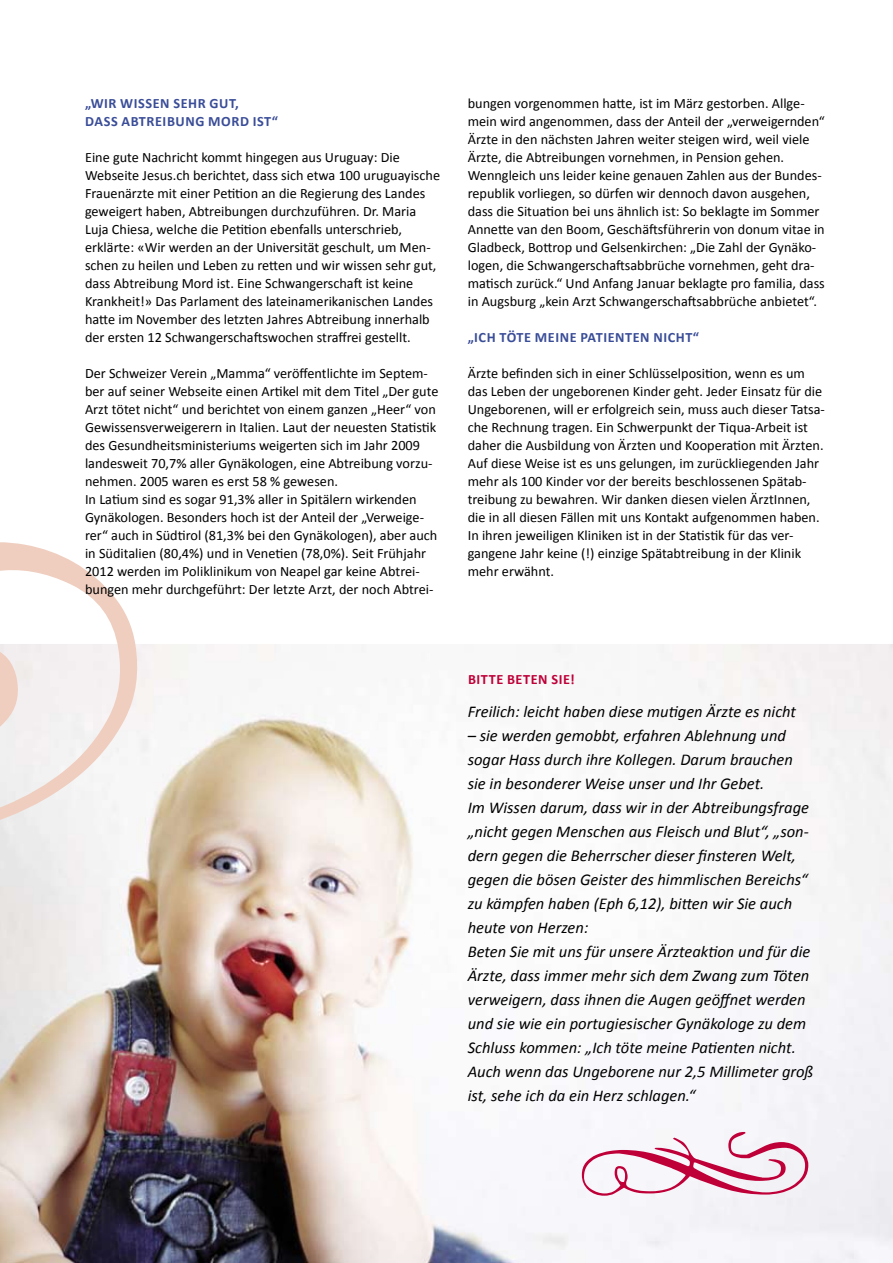
<style>
.page{position:relative;width:893px;height:1263px;background:#fff}
.page>*{position:absolute;margin:0;border:0;box-sizing:border-box;transform-origin:0 0}
.t1{font:italic 16.5px/24px "Calibri";color:#000}
.t2{font:14.25px/18px "Calibri";color:#000}
.t3{font:700 14.25px/18px "Calibri";letter-spacing:.04em;color:#3a4d98}
.t4{font:700 14.25px "Calibri";letter-spacing:.04em;color:#bf0038}
</style>
<div class="page">
<img style="left:0;top:645px;width:893px;height:618px">
<svg style="left:0;top:542px;width:140px;height:444px;fill:#f3f0f0"></svg>
<svg style="left:582px;top:1132px;width:226px;height:64px"></svg>
<p class="t3" style="left:85px;top:94px;width:194px">„WIR WISSEN SEHR GUT,<br>DASS ABTREIBUNG MORD IST“</p>
<p class="t2" style="left:85px;top:148px;width:357px">Eine gute Nachricht kommt hingegen aus Uruguay: Die Webseite Jesus.ch berichtet, dass sich etwa 100 uruguayische Frauenärzte mit einer Petition an die Regierung des Landes geweigert haben, Abtreibungen durchzuführen. Dr. Maria Luja Chiesa, welche die Petition ebenfalls unterschrieb, erklärte: «Wir werden an der Universität geschult, um Men&shy;schen zu heilen und Leben zu retten und wir wissen sehr gut, dass Abtreibung Mord ist. Eine Schwangerschaft ist keine Krankheit!» Das Parlament des lateinamerikanischen Landes hatte im November des letzten Jahres Abtreibung innerhalb der ersten 12 Schwangerschaftswochen straffrei gestellt.</p>
<p class="t2" style="left:85px;top:364px;width:355px">Der Schweizer Verein „Mamma“ veröffentlichte im Septem&shy;ber auf seiner Webseite einen Artikel mit dem Titel „Der gute Arzt tötet nicht“ und berichtet von einem ganzen „Heer“ von Gewissensverweigerern in Italien. Laut der neuesten Statistik des Gesundheitsministeriums weigerten sich im Jahr 2009 landesweit 70,7% aller Gynäkologen, eine Abtreibung vorzu&shy;nehmen. 2005 waren es erst 58 % gewesen.<br>In Latium sind es sogar 91,3% aller in Spitälern wirkenden Gynäkologen. Besonders hoch ist der Anteil der „Verweige&shy;rer“ auch in Südtirol (81,3% bei den Gynäkologen), aber auch in Süditalien (80,4%) und in Venetien (78,0%). Seit Frühjahr 2012 werden im Poliklinikum von Neapel gar keine Abtrei&shy;bungen mehr durchgeführt: Der letzte Arzt, der noch Abtrei-</p>
<p class="t2" style="left:468px;top:94px;width:359px">bungen vorgenommen hatte, ist im März gestorben. Allge&shy;mein wird angenommen, dass der Anteil der „verweigernden“ Ärzte in den nächsten Jahren weiter steigen wird, weil viele Ärzte, die Abtreibungen vornehmen, in Pension gehen.<br>Wenngleich uns leider keine genauen Zahlen aus der Bundes&shy;republik vorliegen, so dürfen wir dennoch davon ausgehen, dass die Situation bei uns ähnlich ist: So beklagte im Sommer Annette van den Boom, Geschäftsführerin von donum vitae in Gladbeck, Bottrop und Gelsenkirchen: „Die Zahl der Gynäko&shy;logen, die Schwangerschaftsabbrüche vornehmen, geht dra&shy;matisch zurück.“ Und Anfang Januar beklagte pro familia, dass in Augsburg „kein Arzt Schwangerschaftsabbrüche anbietet“.</p>
<p class="t3" style="left:468px;top:328px;width:233px">„ICH TÖTE MEINE PATIENTEN NICHT“</p>
<p class="t2" style="left:468px;top:364px;width:359px">Ärzte befinden sich in einer Schlüsselposition, wenn es um das Leben der ungeborenen Kinder geht. Jeder Einsatz für die Ungeborenen, will er erfolgreich sein, muss auch dieser Tatsa&shy;che Rechnung tragen. Ein Schwerpunkt der Tiqua-Arbeit ist daher die Ausbildung von Ärzten und Kooperation mit Ärzten.<br>Auf diese Weise ist es uns gelungen, im zurückliegenden Jahr mehr als 100 Kinder vor der bereits beschlossenen Spätab&shy;treibung zu bewahren. Wir danken diesen vielen ÄrztInnen, die in all diesen Fällen mit uns Kontakt aufgenommen haben.<br>In ihren jeweiligen Kliniken ist in der Statistik für das ver&shy;gangene Jahr keine (!) einzige Spätabtreibung in der Klinik mehr erwähnt.</p>
<p class="t4" style="left:468px;top:670px;width:108px">BITTE BETEN SIE!</p>
<p class="t1" style="left:468px;top:698px;width:330px">Freilich: leicht haben diese mutigen Ärzte es nicht</p>
<p class="t1" style="left:468px;top:722px;width:347px">– sie werden gemobbt, erfahren Ablehnung und sogar Hass durch ihre Kollegen. Darum brauchen sie in besonderer Weise unser und Ihr Gebet.<br>Im Wissen darum, dass wir in der Abtreibungsfrage „nicht gegen Menschen aus Fleisch und Blut“, „son&shy;dern gegen die Beherrscher dieser finsteren Welt, gegen die bösen Geister des himmlischen Bereichs“ zu kämpfen haben (Eph 6,12), bitten wir Sie auch heute von Herzen:<br>Beten Sie mit uns für unsere Ärzteaktion und für die Ärzte, dass immer mehr sich dem Zwang zum Töten verweigern, dass ihnen die Augen geöffnet werden und sie wie ein portugiesischer Gynäkologe zu dem Schluss kommen: „Ich töte meine Patienten nicht.<br>Auch wenn das Ungeborene nur 2,5 Millimeter groß ist, sehe ich da ein Herz schlagen.“</p>
</div>
